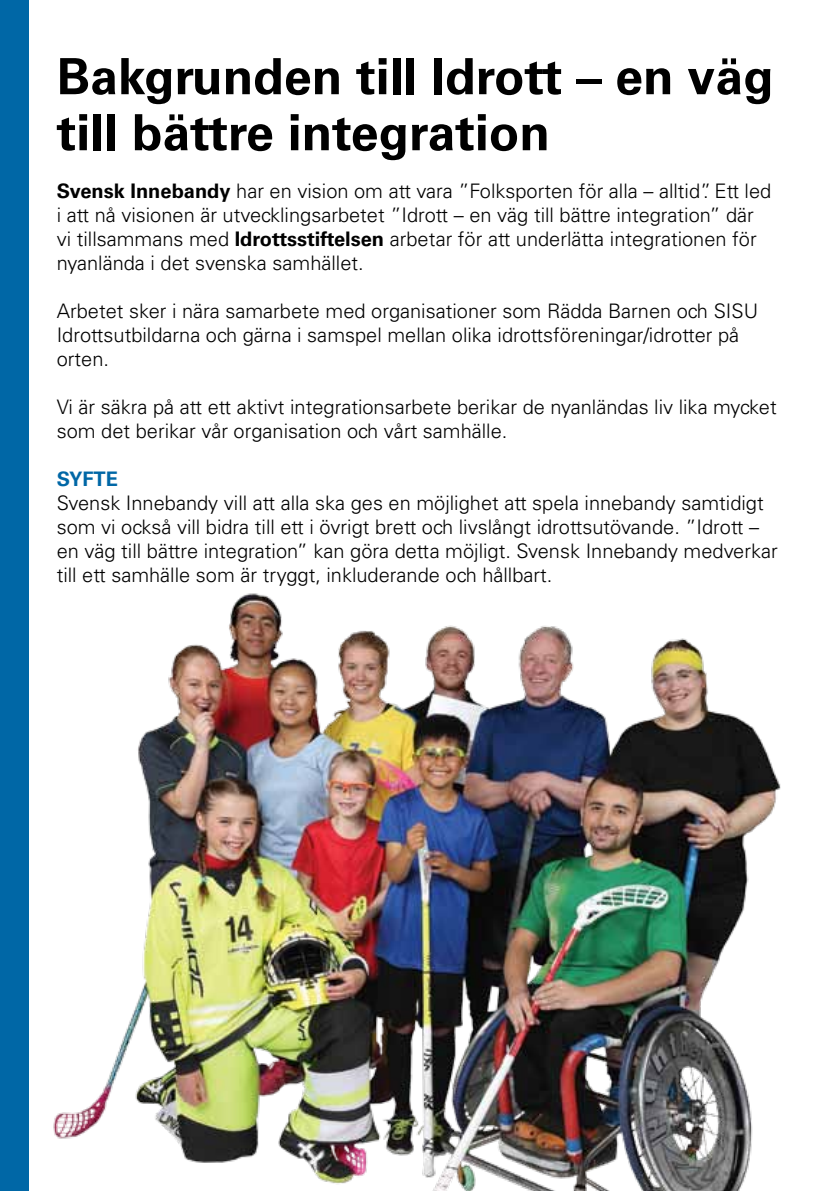
<style>
.page{position:relative;width:840px;height:1191px;background:#fff}
.page>*{position:absolute;margin:0;border:0;box-sizing:border-box;transform-origin:0 0}
.t1{font:700 50px/56px "Univers";color:#000}
.t2{font:300 20px/24px "Univers";color:#000}
.t3{font:700 20px "Univers";color:#0067a6}
.s1{font-weight:700}
</style>
<div class="page">
<div style="left:0;top:0;width:28px;height:1191px;background:#0067a6"></div>
<img style="left:28px;top:550px;width:753px;height:641px">
<h1 class="t1" style="left:57px;top:49px;width:718px">Bakgrunden till Idrott – en väg till bättre integration</h1>
<p class="t2" style="left:57px;top:179px;width:715px"><span class="s1">Svensk Innebandy</span> har en vision om att vara ”Folksporten för alla – alltid”. Ett led i att nå visionen är utvecklingsarbetet ”Idrott – en väg till bättre integration” där vi tillsammans med <span class="s1">Idrottsstiftelsen</span> arbetar för att underlätta integrationen för nyanlända i det svenska samhället.</p>
<p class="t2" style="left:57px;top:299px;width:702px">Arbetet sker i nära samarbete med organisationer som Rädda Barnen och SISU<br>Idrottsutbildarna och gärna i samspel mellan olika idrottsföreningar/idrotter på orten.</p>
<p class="t2" style="left:57px;top:395px;width:721px">Vi är säkra på att ett aktivt integrationsarbete berikar de nyanländas liv lika mycket som det berikar vår organisation och vårt samhälle.</p>
<p class="t3" style="left:57px;top:467px;width:60px">Syfte</p>
<p class="t2" style="left:57px;top:491px;width:722px">Svensk Innebandy vill att alla ska ges en möjlighet att spela innebandy samtidigt som vi också vill bidra till ett i övrigt brett och livslångt idrottsutövande. ”Idrott – en väg till bättre integration” kan göra detta möjligt. Svensk Innebandy medverkar till ett samhälle som är tryggt, inkluderande och hållbart.</p>
</div>
